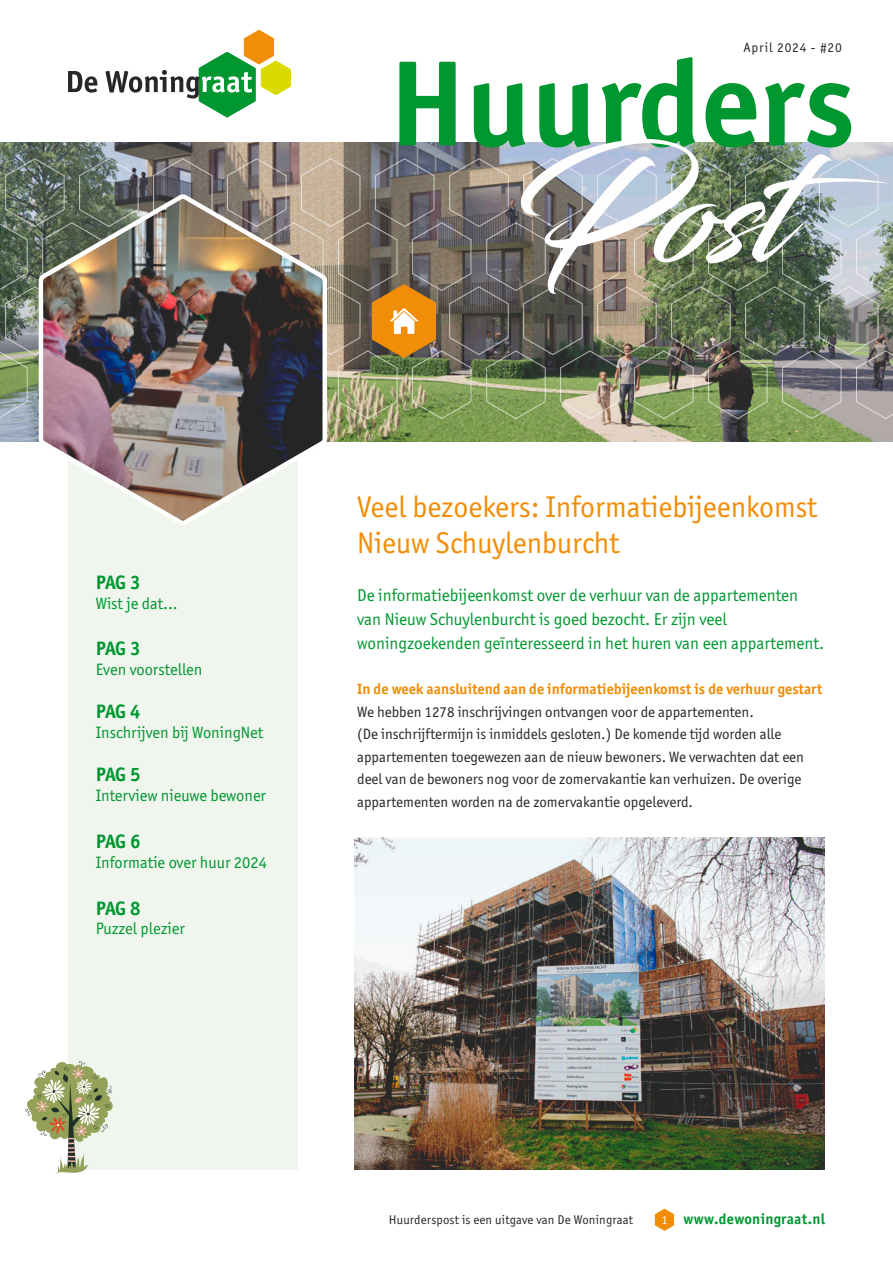
<style>
.page{position:relative;width:893px;height:1263px;background:#fff}
.page>*{position:absolute;margin:0;border:0;box-sizing:border-box;transform-origin:0 0}
.t1{font:145.2px "Blacksword";color:#fefefe}
.t2{font:700 121.95px "Officina San ITC";color:#009731}
.t3{font:30px/36px "Officina San ITC";color:#f18d07}
.t4{font:700 19.5px "Officina San ITC";letter-spacing:-.035em;color:#009731}
.t5{font:17.25px/24px "Officina San ITC";color:#009731}
.t6{font:16.5px "Officina San ITC";color:#009731}
.t7{font:15px/22.5px "Officina San ITC";color:#272727}
.t8{font:700 15px "Officina San ITC";color:#f18d07}
.t9{font:700 15px "Officina San ITC";letter-spacing:.02em;color:#009731}
.t10{font:13.5px "Officina San ITC";letter-spacing:.06em;color:#272727}
.t11{font:12.75px "Officina San ITC";letter-spacing:.015em;color:#272727}
.s1{font-weight:400;font-size:12px;color:#fefefe}
</style>
<div class="page">
<svg style="left:655px;top:1209px;width:19px;height:22px"></svg>
<div style="left:68px;top:406px;width:230px;height:763px;background:#f0f6ee"></div>
<img style="left:0;top:142px;width:893px;height:299px">
<img style="left:0;top:158px;width:449px;height:262px">
<img style="left:449px;top:158px;width:444px;height:262px">
<svg style="left:68px;top:71px;width:29px;height:22px"></svg>
<svg style="left:105px;top:30px;width:186px;height:87px"></svg>
<img style="left:36px;top:191px;width:294px;height:334px">
<svg style="left:372px;top:284px;width:64px;height:74px;background:#cd892f"></svg>
<img style="left:354px;top:1003px;width:471px;height:166px">
<svg style="left:25px;top:1060px;width:88px;height:114px"></svg>
<img style="left:354px;top:838px;width:471px;height:165px">
<h3 class="t4" style="left:96px;top:570px;width:46px">PAG 3</h3>
<p class="t6" style="left:96px;top:593px;width:84px">Wist je dat...</p>
<h3 class="t4" style="left:96px;top:637px;width:46px">PAG 3</h3>
<p class="t6" style="left:96px;top:660px;width:108px">Even voorstellen</p>
<h3 class="t4" style="left:96px;top:700px;width:46px">PAG 4</h3>
<p class="t6" style="left:96px;top:723px;width:169px">Inschrijven bij WoningNet</p>
<h3 class="t4" style="left:96px;top:763px;width:46px">PAG 5</h3>
<p class="t6" style="left:96px;top:786px;width:172px">Interview nieuwe bewoner</p>
<h3 class="t4" style="left:96px;top:829px;width:46px">PAG 6</h3>
<p class="t6" style="left:96px;top:853px;width:173px">Informatie over huur 2024</p>
<h3 class="t4" style="left:96px;top:896px;width:46px">PAG 8</h3>
<p class="t6" style="left:96px;top:919px;width:91px">Puzzel plezier</p>
<p class="t10" style="left:744px;top:40px;width:100px">April 2024 - #20</p>
<h2 class="t2" style="left:389px;top:28px;width:468px">Huurders</h2>
<h1 class="t1" style="left:513px;top:126px;width:378px">Post</h1>
<h3 class="t3" style="left:357px;top:489px;width:462px">Veel bezoekers: Informatiebijeenkomst<br>Nieuw Schuylenburcht</h3>
<p class="t5" style="left:357px;top:583px;width:469px">De informatiebijeenkomst over de verhuur van de appartementen van Nieuw Schuylenburcht is goed bezocht. Er zijn veel woningzoekenden geïnteresseerd in het huren van een appartement.</p>
<p class="t8" style="left:357px;top:680px;width:467px">In de week aansluitend aan de informatiebijeenkomst is de verhuur gestart</p>
<p class="t7" style="left:357px;top:700px;width:448px">We hebben 1278 inschrijvingen ontvangen voor de appartementen.<br>(De inschrijftermijn is inmiddels gesloten.) De komende tijd worden alle appartementen toegewezen aan de nieuw bewoners. We verwachten dat een deel van de bewoners nog voor de zomervakantie kan verhuizen. De overige appartementen worden na de zomervakantie opgeleverd.</p>
<p class="t11" style="left:389px;top:1212px;width:246px">Huurderspost is een uitgave van De Woningraat</p>
<p class="t9" style="left:662px;top:1209px;width:165px"><span class="s1">1</span> www.dewoningraat.nl</p>
</div>
